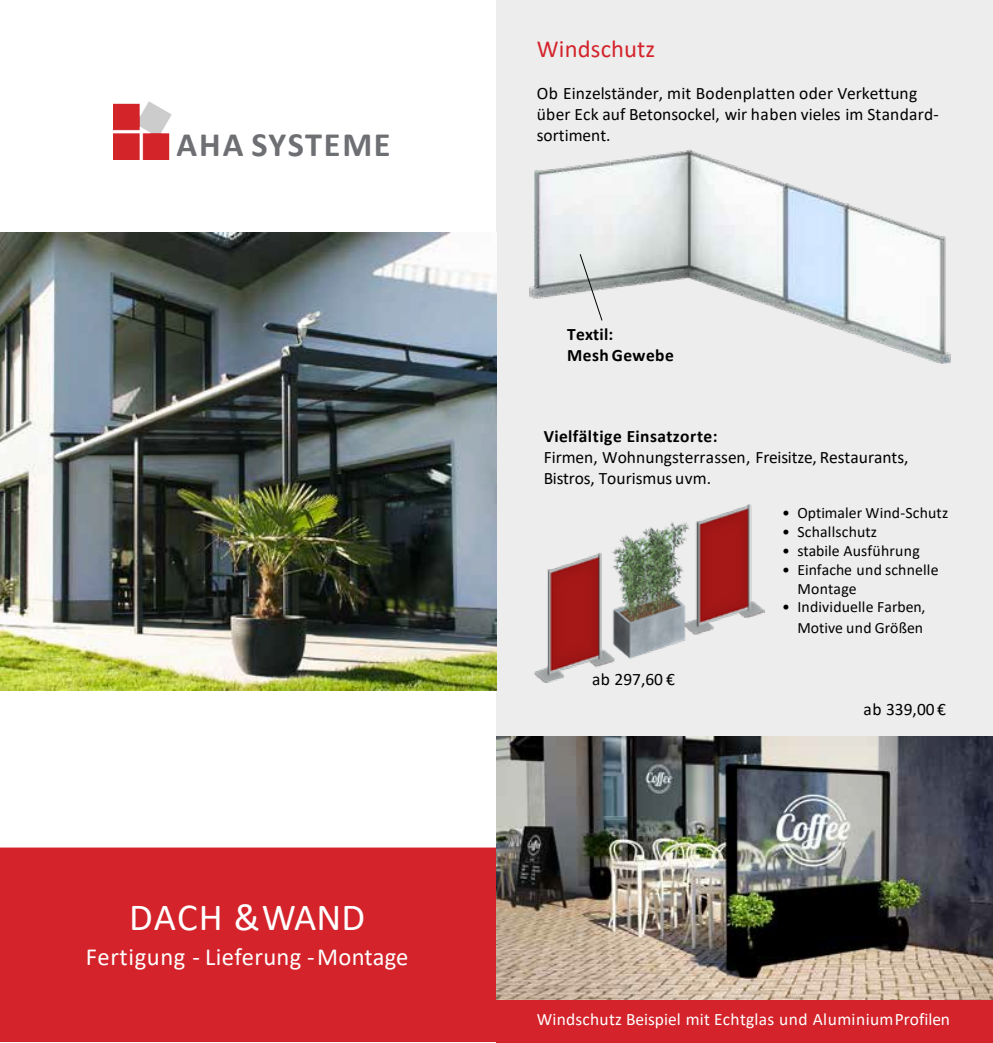
<style>
.page{position:relative;width:993px;height:1043px;background:#fff}
.page>*{position:absolute;margin:0;border:0;box-sizing:border-box;transform-origin:0 0}
.t1{font:38.5px "Calibri";letter-spacing:.01em;color:#fff}
.t2{font:700 34.3px "Calibri";letter-spacing:.05em;color:#6d6f73}
.t3{font:24.5px "Calibri";letter-spacing:.015em;color:#fff}
.t4{font:24.5px "Calibri";letter-spacing:.005em;color:#d4232a}
.t5{font:17.5px/21px "Calibri";color:#000}
.t6{font:17.5px "Calibri";letter-spacing:.01em;color:#fff}
.t7{font:700 17.5px "Calibri";letter-spacing:.025em;color:#000}
.t8{font:15.75px/18.9px "Calibri";letter-spacing:.01em;color:#000}
</style>
<div class="page">
<div style="left:496px;top:0;width:496px;height:1000px;background:#ededed"></div>
<img style="left:529px;top:149px;width:422px;height:214px">
<img style="left:114px;top:102px;width:57px;height:57px">
<img style="left:0;top:232px;width:496px;height:458px">
<div style="left:0;top:847px;width:496px;height:195px;background:#d4232a"></div>
<img style="left:496px;top:736px;width:496px;height:264px">
<img style="left:534px;top:504px;width:230px;height:179px">
<svg style="left:579px;top:253px;width:23px;height:68px"></svg>
<div style="left:496px;top:1000px;width:496px;height:42px;background:#d4232a"></div>
<svg style="left:43px;top:978px;width:8px;height:10px"></svg>
<svg style="left:232px;top:978px;width:8px;height:10px"></svg>
<p class="t2" style="left:176px;top:121px;width:216px">AHA SYSTEME</p>
<p class="t1" style="left:129px;top:890px;width:237px">DACH &amp;WAND</p>
<p class="t3" style="left:86px;top:939px;width:324px">Fertigung - Lieferung -Montage</p>
<p class="t4" style="left:536px;top:32px;width:120px">Windschutz</p>
<p class="t5" style="left:536px;top:82px;width:403px">Ob Einzelständer, mit Bodenplatten oder Verkettung über Eck auf Betonsockel, wir haben vieles im Standard&shy;sortiment.</p>
<p class="t7" style="left:567px;top:321px;width:47px">Textil:</p>
<p class="t7" style="left:567px;top:342px;width:108px">Mesh Gewebe</p>
<p class="t7" style="left:543px;top:424px;width:175px">Vielfältige Einsatzorte:</p>
<p class="t5" style="left:543px;top:446px;width:366px">Firmen, Wohnungsterrassen, Freisitze, Restaurants,<br>Bistros, Tourismus uvm.</p>
<p class="t8" style="left:782px;top:502px;width:167px">• Optimaler Wind-Schutz</p>
<p class="t8" style="left:782px;top:521px;width:96px">• Schallschutz</p>
<p class="t8" style="left:782px;top:540px;width:139px">• stabile Ausführung</p>
<p class="t8" style="left:797px;top:559px;width:142px;text-indent:-15px">• Einfache und schnelle<br>Montage</p>
<p class="t8" style="left:782px;top:597px;width:145px">• Individuelle Farben,</p>
<p class="t8" style="left:797px;top:618px;width:127px">Motive und Größen</p>
<p class="t5" style="left:591px;top:667px;width:84px">ab 297,60 €</p>
<p class="t5" style="left:863px;top:697px;width:84px">ab 339,00 €</p>
<p class="t6" style="left:536px;top:1007px;width:414px">Windschutz Beispiel mit Echtglas und AluminiumProfilen</p>
</div>
